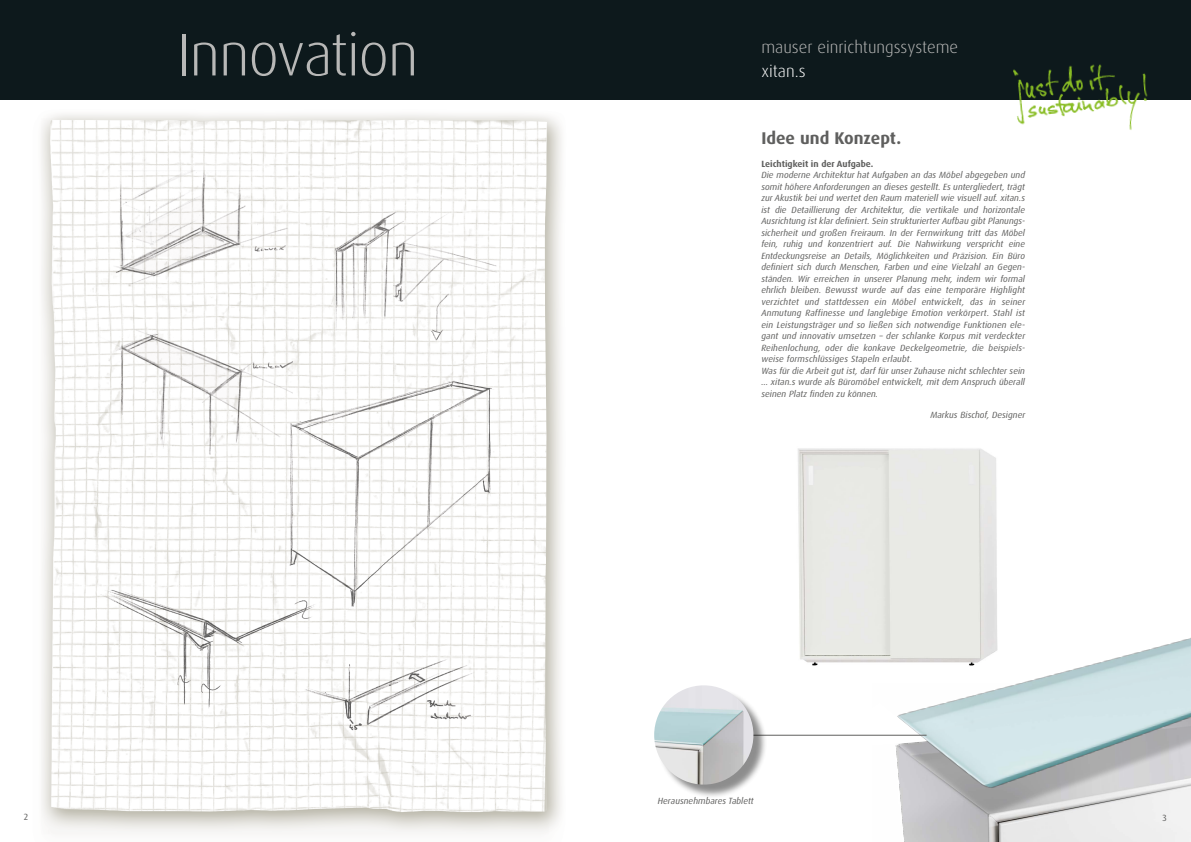
<style>
.page{position:relative;width:1191px;height:842px;background:#fff}
.page>*{position:absolute;margin:0;border:0;box-sizing:border-box;transform-origin:0 0}
.t1{font:300 60px "Dax OT";letter-spacing:-.02em;color:#b8b8b7}
.t2{font:300 17px "Dax OT";color:#b8b8b7}
.t3{font:700 17px "Dax OT";color:#5f5f5e}
.t4{font:300 17px "Dax OT";color:#fff}
.t5{font:italic 9px/11.5px "Dax OT";color:#5f5f5e}
.t6{font:700 9px "Dax OT";color:#5f5f5e}
.t7{font:9px "Dax OT";color:#5f5f5e}
</style>
<div class="page">
<img style="left:798px;top:448px;width:199px;height:218px">
<img style="left:902px;top:817px;width:289px;height:25px">
<div style="left:893px;top:656px;width:298px;height:161px;background:#000;opacity:.2"></div>
<img style="left:879px;top:611px;width:312px;height:189px">
<svg style="left:858px;top:702px;width:69px;height:44px"></svg>
<hr style="left:711px;top:735px;width:215px;height:1px;background:#5f5f5e">
<div style="left:656px;top:687px;width:111px;height:112px;background:#000;opacity:.45"></div>
<img style="left:654px;top:685px;width:99px;height:99px;border-radius:50px">
<img style="left:6px;top:99px;width:578px;height:734px">
<img style="left:82px;top:170px;width:210px;height:292px">
<img style="left:250px;top:371px;width:254px;height:243px">
<img style="left:69px;top:576px;width:271px;height:151px">
<img style="left:309px;top:213px;width:190px;height:138px">
<img style="left:250px;top:649px;width:247px;height:122px">
<div style="left:0;top:0;width:1191px;height:99px;background:#0d191c"></div>
<img style="left:1005px;top:64px;width:154px;height:66px">
<p class="t7" style="left:24px;top:811px;width:6px">2</p>
<h1 class="t1" style="left:177px;top:17px;width:243px">Innovation</h1>
<h2 class="t2" style="left:761px;top:36px;width:198px">mauser einrichtungssysteme</h2>
<h2 class="t4" style="left:761px;top:60px;width:46px">xitan.s</h2>
<h2 class="t3" style="left:761px;top:127px;width:141px">Idee und Konzept.</h2>
<p class="t6" style="left:761px;top:158px;width:113px">Leichtigkeit in der Aufgabe.</p>
<p class="t5" style="left:761px;top:169px;width:265px">Die moderne Architektur hat Aufgaben an das Möbel abgegeben und somit höhere Anforderungen an dieses gestellt. Es untergliedert, trägt zur Akustik bei und wertet den Raum materiell wie visuell auf. xitan.s ist die Detaillierung der Architektur, die vertikale und horizontale Ausrichtung ist klar definiert. Sein strukturierter Aufbau gibt Planungs&shy;sicherheit und großen Freiraum. In der Fernwirkung tritt das Möbel fein, ruhig und konzentriert auf. Die Nahwirkung verspricht eine Entdeckungsreise an Details, Möglichkeiten und Präzision. Ein Büro definiert sich durch Menschen, Farben und eine Vielzahl an Gegen&shy;ständen. Wir erreichen in unserer Planung mehr, indem wir formal ehrlich bleiben. Bewusst wurde auf das eine temporäre Highlight verzichtet und stattdessen ein Möbel entwickelt, das in seiner Anmutung Raffinesse und langlebige Emotion verkörpert. Stahl ist ein Leistungsträger und so ließen sich notwendige Funktionen ele&shy;gant und innovativ umsetzen – der schlanke Korpus mit verdeckter Reihenlochung, oder die konkave Deckelgeometrie, die beispiels&shy;weise formschlüssiges Stapeln erlaubt.<br>Was für die Arbeit gut ist, darf für unser Zuhause nicht schlechter sein … xitan.s wurde als Büromöbel entwickelt, mit dem Anspruch überall seinen Platz finden zu können.</p>
<p class="t5" style="left:930px;top:409px;width:96px">Markus Bischof, Designer</p>
<p class="t5" style="left:658px;top:796px;width:97px">Herausnehmbares Tablett</p>
<p class="t7" style="left:1162px;top:812px;width:6px">3</p>
</div>
